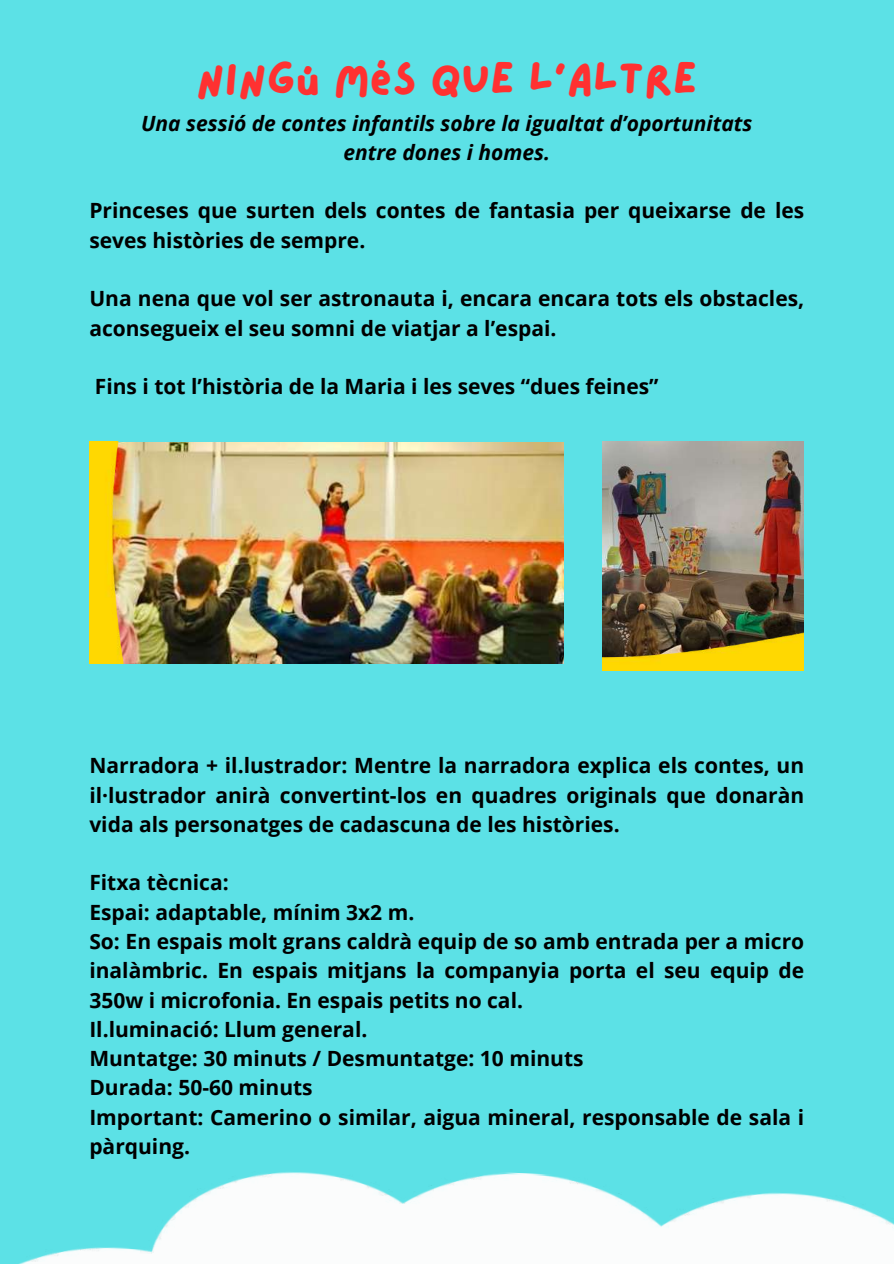
<style>
.page{position:relative;width:894px;height:1264px;background:#fff}
.page>*{position:absolute;margin:0;border:0;box-sizing:border-box;transform-origin:0 0}
.t1{font:45px "Lazydog";color:#ff3131}
.t2{font:700 21px/29.2px "Open Sans";color:#000}
.t3{font:italic 700 21px/29.2px "Open Sans";color:#000;text-align:center}
</style>
<div class="page">
<div style="left:0;top:0;width:893px;height:1263px;background:#5ce1e6"></div>
<img style="left:21px;top:1172px;width:872px;height:91px">
<img style="left:602px;top:441px;width:201px;height:177px">
<img style="left:602px;top:618px;width:201px;height:52px">
<img style="left:164px;top:442px;width:399px;height:222px">
<img style="left:89px;top:441px;width:75px;height:223px">
<h1 class="t1" style="left:196px;top:57px;width:502px">NINGÚ MÉS QUE L’ALTRE</h1>
<p class="t3" style="left:141px;top:108px;width:612px">Una sessió de contes infantils sobre la igualtat d’oportunitats entre dones i homes.</p>
<p class="t2" style="left:89px;top:196px;width:716px">Princeses que surten dels contes de fantasia per queixarse de les seves històries de sempre.</p>
<p class="t2" style="left:89px;top:283px;width:716px">Una nena que vol ser astronauta i, encara encara tots els obstacles, aconsegueix el seu somni de viatjar a l’espai.</p>
<p class="t2" style="left:95px;top:371px;width:565px">Fins i tot l’història de la Maria i les seves “dues feines”</p>
<p class="t2" style="left:89px;top:750px;width:716px;text-align:justify">Narradora + il.lustrador: Mentre la narradora explica els contes, un il·lustrador anirà convertint-los en quadres originals que donaràn vida als personatges de cadascuna de les històries.</p>
<p class="t2" style="left:89px;top:867px;width:716px">Fitxa tècnica:<br>Espai: adaptable, mínim 3x2 m.<br>So: En espais molt grans caldrà equip de so amb entrada per a micro inalàmbric. En espais mitjans la companyia porta el seu equip de 350w i microfonia. En espais petits no cal.<br>Il.luminació: Llum general.<br>Muntatge: 30 minuts / Desmuntatge: 10 minuts<br>Durada: 50-60 minuts<br>Important: Camerino o similar, aigua mineral, responsable de sala i pàrquing.</p>
</div>
